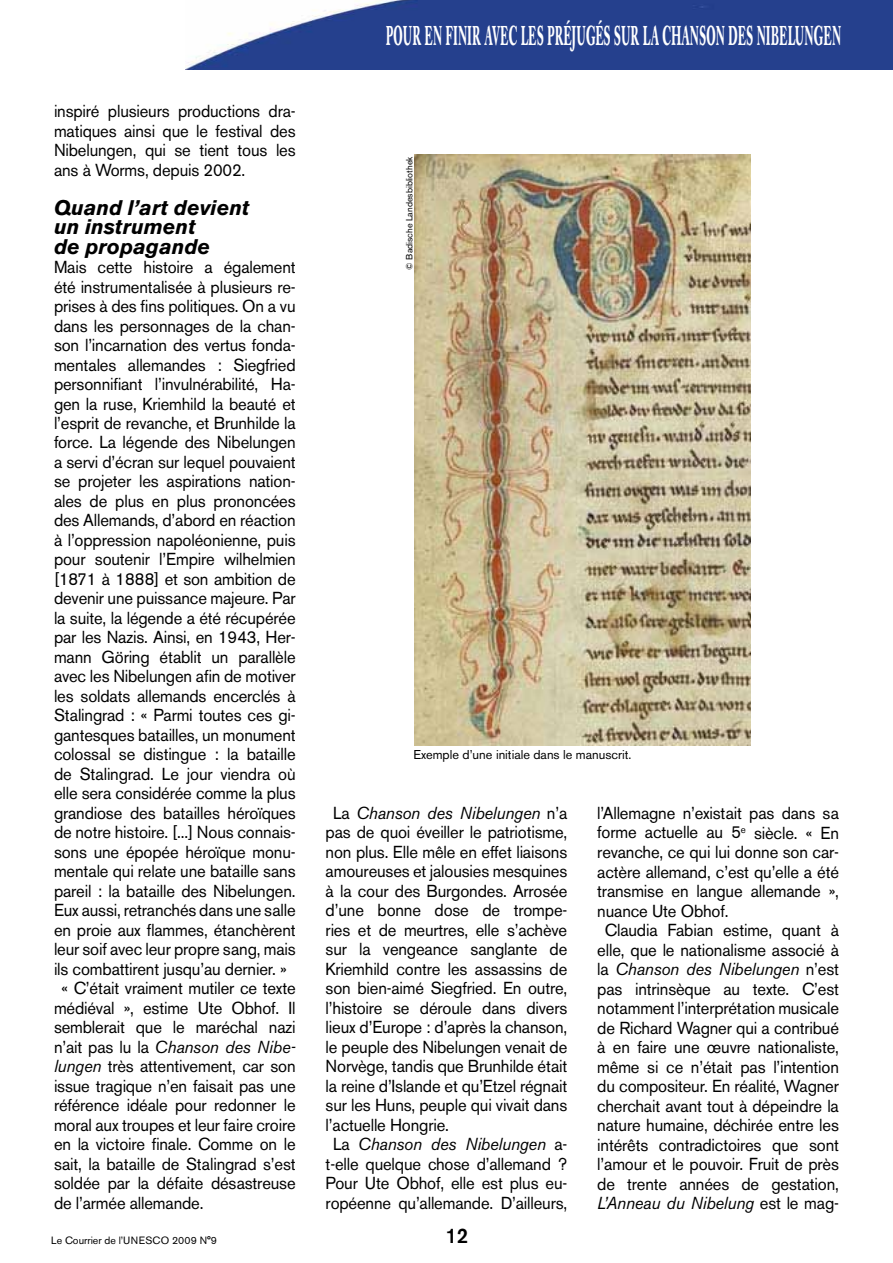
<style>
.page{position:relative;width:893px;height:1263px;background:#fff}
.page>*{position:absolute;margin:0;border:0;box-sizing:border-box;transform-origin:0 0}
.t1{font:700 27px "Caslon Book BE";letter-spacing:.06em;color:#fff;scale:.41 1}
.t2{font:italic 700 21px/19.5px "Akzidenz Grotesk BE";color:#000}
.t3{font:500 21px "Akzidenz Grotesk BE";color:#000;scale:.96 1}
.t4{font:17.25px/19.5px "Akzidenz Grotesk BE";letter-spacing:-.01em;color:#000;text-align:justify;scale:.96 1}
.t5{font:italic 17.25px "Akzidenz Grotesk BE";letter-spacing:-.01em;color:#000;scale:.96 1}
.t6{font:12.75px "Akzidenz Grotesk BE";color:#000}
.t7{font:10.5px "Akzidenz Grotesk BE";color:#000}
.t8{font:9px "Akzidenz Grotesk BE";color:#000}
.s1{font-style:normal}
.s2{font-style:italic}
</style>
<div class="page">
<img style="left:185px;top:0;width:708px;height:69px">
<img style="left:415px;top:155px;width:336px;height:591px">
<p class="t4" style="left:54px;top:101px;width:253px">inspiré plusieurs productions dra&shy;matiques ainsi que le festival des Nibelungen, qui se tient tous les ans à Worms, depuis 2002.</p>
<p class="t2" style="left:54px;top:197px;width:197px">Quand l’art devient un instrument<br>de propagande</p>
<p class="t4" style="left:54px;top:257px;width:253px">Mais cette histoire a également</p>
<p class="t4" style="left:54px;top:277px;width:253px">été instrumentalisée à plusieurs re-</p>
<p class="t4" style="left:54px;top:296px;width:253px">prises à des fins politiques. On a vu</p>
<p class="t4" style="left:54px;top:316px;width:253px">dans les personnages de la chan-</p>
<p class="t4" style="left:54px;top:335px;width:253px">son l’incarnation des vertus fonda-</p>
<p class="t4" style="left:54px;top:355px;width:253px">mentales allemandes : Siegfried</p>
<p class="t4" style="left:54px;top:374px;width:253px">personnifiant l’invulnérabilité, Ha-</p>
<p class="t4" style="left:54px;top:394px;width:253px">gen la ruse, Kriemhild la beauté et</p>
<p class="t4" style="left:54px;top:413px;width:253px">l’esprit de revanche, et Brunhilde la</p>
<p class="t4" style="left:54px;top:433px;width:253px">force. La légende des Nibelungen</p>
<p class="t4" style="left:54px;top:452px;width:253px">a servi d’écran sur lequel pouvaient</p>
<p class="t4" style="left:54px;top:472px;width:253px">se projeter les aspirations nation-</p>
<p class="t4" style="left:54px;top:491px;width:253px">ales de plus en plus prononcées</p>
<p class="t4" style="left:54px;top:511px;width:253px">des Allemands, d’abord en réaction</p>
<p class="t4" style="left:54px;top:530px;width:253px">à l’oppression napoléonienne, puis</p>
<p class="t4" style="left:54px;top:550px;width:253px">pour soutenir l’Empire wilhelmien</p>
<p class="t4" style="left:54px;top:569px;width:253px">[1871 à 1888] et son ambition de</p>
<p class="t4" style="left:54px;top:589px;width:253px">devenir une puissance majeure. Par</p>
<p class="t4" style="left:54px;top:608px;width:253px">la suite, la légende a été récupérée</p>
<p class="t4" style="left:54px;top:628px;width:253px">par les Nazis. Ainsi, en 1943, Her-</p>
<p class="t4" style="left:54px;top:647px;width:253px">mann Göring établit un parallèle</p>
<p class="t4" style="left:54px;top:667px;width:253px">avec les Nibelungen afin de motiver</p>
<p class="t4" style="left:54px;top:686px;width:253px">les soldats allemands encerclés à</p>
<p class="t4" style="left:54px;top:706px;width:253px">Stalingrad : « Parmi toutes ces gi-</p>
<p class="t4" style="left:54px;top:725px;width:253px">gantesques batailles, un monument</p>
<p class="t4" style="left:54px;top:745px;width:253px">colossal se distingue : la bataille</p>
<p class="t4" style="left:54px;top:764px;width:253px">de Stalingrad. Le jour viendra où</p>
<p class="t4" style="left:54px;top:784px;width:253px">elle sera considérée comme la plus</p>
<p class="t4" style="left:54px;top:803px;width:253px">grandiose des batailles héroïques</p>
<p class="t4" style="left:54px;top:823px;width:253px">de notre histoire. [...] Nous connais-</p>
<p class="t4" style="left:54px;top:842px;width:253px">sons une épopée héroïque monu-</p>
<p class="t4" style="left:54px;top:862px;width:253px">mentale qui relate une bataille sans</p>
<p class="t4" style="left:54px;top:881px;width:253px">pareil : la bataille des Nibelungen.</p>
<p class="t4" style="left:54px;top:901px;width:253px">Eux aussi, retranchés dans une salle</p>
<p class="t4" style="left:54px;top:920px;width:253px">en proie aux flammes, étanchèrent</p>
<p class="t4" style="left:54px;top:940px;width:253px">leur soif avec leur propre sang, mais</p>
<p class="t4" style="left:54px;top:959px;width:244px">ils combattirent jusqu’au dernier. »</p>
<p class="t4" style="left:62px;top:978px;width:245px">« C’était vraiment mutiler ce texte</p>
<p class="t4" style="left:54px;top:998px;width:253px">médiéval », estime Ute Obhof. Il</p>
<p class="t4" style="left:54px;top:1017px;width:253px">semblerait que le maréchal nazi</p>
<p class="t5" style="left:54px;top:1036px;width:253px"><span class="s1">n’ait pas lu la</span> Chanson des Nibe-</p>
<p class="t4" style="left:54px;top:1056px;width:253px"><span class="s2">lungen</span> très attentivement, car son</p>
<p class="t4" style="left:54px;top:1076px;width:253px">issue tragique n’en faisait pas une</p>
<p class="t4" style="left:54px;top:1095px;width:253px">référence idéale pour redonner le</p>
<p class="t4" style="left:54px;top:1115px;width:253px">moral aux troupes et leur faire croire</p>
<p class="t4" style="left:54px;top:1134px;width:253px">en la victoire finale. Comme on le</p>
<p class="t4" style="left:54px;top:1154px;width:253px">sait, la bataille de Stalingrad s’est</p>
<p class="t4" style="left:54px;top:1173px;width:253px">soldée par la défaite désastreuse</p>
<p class="t4" style="left:54px;top:1193px;width:157px">de l’armée allemande.</p>
<h1 class="t1" style="left:386px;top:20px;width:1111px">POUR EN FINIR AVEC LES PRÉJUGÉS SUR LA CHANSON DES NIBELUNGEN</h1>
<p class="t8" style="left:404px;top:270px;width:115px;rotate:-90deg">© Badische Landesbibliothek</p>
<p class="t6" style="left:413px;top:747px;width:220px">Exemple d’une initiale dans le manuscrit.</p>
<p class="t5" style="left:333px;top:802px;width:245px"><span class="s1">La</span> Chanson des Nibelungen <span class="s1">n’a</span></p>
<p class="t4" style="left:326px;top:822px;width:253px">pas de quoi éveiller le patriotisme,</p>
<p class="t4" style="left:326px;top:842px;width:253px">non plus. Elle mêle en effet liaisons</p>
<p class="t4" style="left:326px;top:861px;width:253px">amoureuses et jalousies mesquines</p>
<p class="t4" style="left:326px;top:881px;width:253px">à la cour des Burgondes. Arrosée</p>
<p class="t4" style="left:326px;top:900px;width:253px">d’une bonne dose de trompe-</p>
<p class="t4" style="left:326px;top:920px;width:253px">ries et de meurtres, elle s’achève</p>
<p class="t4" style="left:326px;top:939px;width:253px">sur la vengeance sanglante de</p>
<p class="t4" style="left:326px;top:959px;width:253px">Kriemhild contre les assassins de</p>
<p class="t4" style="left:326px;top:978px;width:253px">son bien-aimé Siegfried. En outre,</p>
<p class="t4" style="left:326px;top:998px;width:253px">l’histoire se déroule dans divers</p>
<p class="t4" style="left:326px;top:1017px;width:253px">lieux d’Europe : d’après la chanson,</p>
<p class="t4" style="left:326px;top:1037px;width:253px">le peuple des Nibelungen venait de</p>
<p class="t4" style="left:326px;top:1056px;width:253px">Norvège, tandis que Brunhilde était</p>
<p class="t4" style="left:326px;top:1076px;width:253px">la reine d’Islande et qu’Etzel régnait</p>
<p class="t4" style="left:326px;top:1095px;width:253px">sur les Huns, peuple qui vivait dans</p>
<p class="t4" style="left:326px;top:1115px;width:130px">l’actuelle Hongrie.</p>
<p class="t5" style="left:333px;top:1134px;width:245px"><span class="s1">La</span> Chanson des Nibelungen <span class="s1">a-</span></p>
<p class="t4" style="left:326px;top:1154px;width:253px">t-elle quelque chose d’allemand ?</p>
<p class="t4" style="left:326px;top:1173px;width:253px">Pour Ute Obhof, elle est plus eu-</p>
<p class="t4" style="left:326px;top:1193px;width:253px">ropéenne qu’allemande. D’ailleurs,</p>
<p class="t4" style="left:597px;top:803px;width:253px">l’Allemagne n’existait pas dans sa</p>
<p class="t4" style="left:597px;top:822px;width:253px">forme actuelle au 5<sup>e</sup> siècle. « En</p>
<p class="t4" style="left:597px;top:842px;width:253px">revanche, ce qui lui donne son car-</p>
<p class="t4" style="left:597px;top:862px;width:253px">actère allemand, c’est qu’elle a été</p>
<p class="t4" style="left:597px;top:881px;width:253px">transmise en langue allemande »,</p>
<p class="t4" style="left:597px;top:901px;width:138px">nuance Ute Obhof.</p>
<p class="t4" style="left:605px;top:920px;width:245px">Claudia Fabian estime, quant à</p>
<p class="t4" style="left:597px;top:940px;width:253px">elle, que le nationalisme associé à</p>
<p class="t5" style="left:597px;top:959px;width:253px"><span class="s1">la</span> Chanson des Nibelungen <span class="s1">n’est</span></p>
<p class="t4" style="left:597px;top:979px;width:253px">pas intrinsèque au texte. C’est</p>
<p class="t4" style="left:597px;top:998px;width:253px">notamment l’interprétation musicale</p>
<p class="t4" style="left:597px;top:1018px;width:253px">de Richard Wagner qui a contribué</p>
<p class="t4" style="left:597px;top:1037px;width:253px">à en faire une œuvre nationaliste,</p>
<p class="t4" style="left:597px;top:1057px;width:253px">même si ce n’était pas l’intention</p>
<p class="t4" style="left:597px;top:1076px;width:253px">du compositeur. En réalité, Wagner</p>
<p class="t4" style="left:597px;top:1096px;width:253px">cherchait avant tout à dépeindre la</p>
<p class="t4" style="left:597px;top:1115px;width:253px">nature humaine, déchirée entre les</p>
<p class="t4" style="left:597px;top:1135px;width:253px">intérêts contradictoires que sont</p>
<p class="t4" style="left:597px;top:1154px;width:253px">l’amour et le pouvoir. Fruit de près</p>
<p class="t4" style="left:597px;top:1174px;width:253px">de trente années de gestation,</p>
<p class="t5" style="left:597px;top:1192px;width:253px">L’Anneau du Nibelung <span class="s1">est le mag-</span></p>
<p class="t7" style="left:51px;top:1234px;width:167px">Le Courrier de l’UNESCO 2009 N°9</p>
<p class="t3" style="left:446px;top:1223px;width:25px">12</p>
</div>
